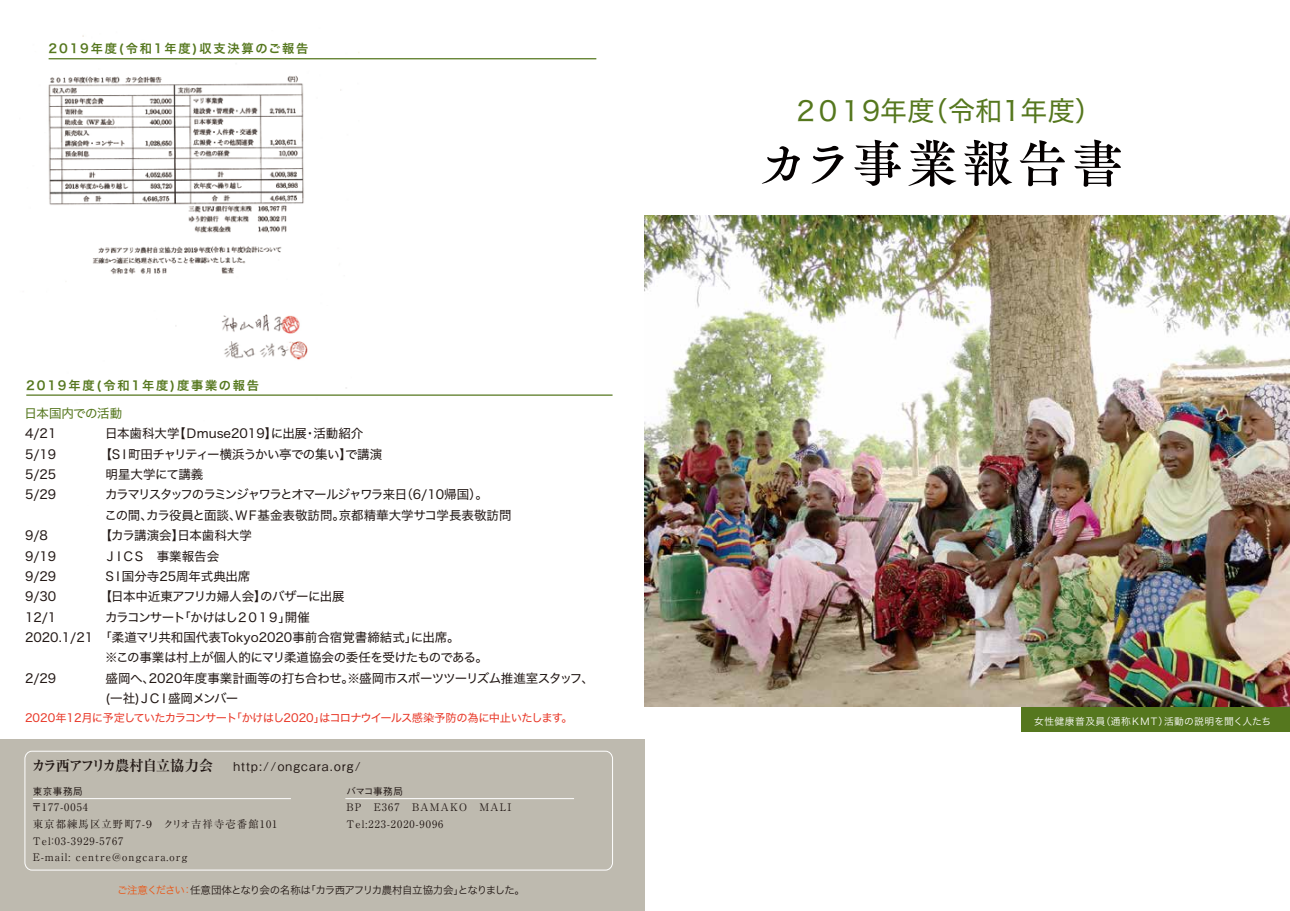
<style>
.page{position:relative;width:1290px;height:911px;background:#fff}
.page>*{position:absolute;margin:0;border:0;box-sizing:border-box;transform-origin:0 0}
.t1{font:50.88px "Tsuku A Old Min Pr 6 D";letter-spacing:.08em;color:#040000}
.t2{font:27.12px "Hiragino Sans W4";color:#55771e}
.t3{font:12.5px/20.4px "Hiragino Sans W4";letter-spacing:-.025em;color:#221815}
.t4{font:12.5px "Hiragino Sans W4";color:#221815}
.t5{font:12.5px/20.4px "Hiragino Sans W4";letter-spacing:-.075em;color:#221815}
.t6{font:12.5px "Hiragino Sans W4";letter-spacing:-.055em;color:#221815}
.t7{font:12.5px "Hiragino Sans W4";letter-spacing:-.105em;color:#221815}
.t8{font:12.5px "Hiragino Sans W4";letter-spacing:-.03em;color:#55771e}
.t9{font:12.25px "Hira Kaku Pro W6";letter-spacing:.15em;color:#55771e}
.t10{font:500 12.25px "Gothic BBB Pro";letter-spacing:.1em;color:#221815}
.t11{font:11.25px "Hiragino Sans W4";letter-spacing:-.06em;color:#e83828}
.t12{font:10.5px "Hira Kaku Pro W3";letter-spacing:-.065em;color:#221815}
.t13{font:10.38px/16.5px "Ryumin Pro";letter-spacing:.1em;color:#221815}
.t14{font:9.75px "Hira Kaku Pro W3";letter-spacing:.02em;color:#fff}
.t15{font:500 9.75px "Gothic BBB Pro";letter-spacing:.05em;color:#221815}
.s1{font-family:"Ryumin Pro";font-weight:700;font-size:14.62px}
.s2{font-size:9.75px}
.s3{color:#ea5514}
</style>
<div class="page">
<img style="left:48px;top:35px;width:311px;height:354px">
<div style="left:1021px;top:688px;width:269px;height:44px;background:#55771e"></div>
<div style="left:0;top:739px;width:645px;height:172px;background:#bebaaf"></div>
<div style="left:25px;top:751px;width:588px;height:119px;border:1px solid #fff;border-radius:7px"></div>
<hr style="left:33px;top:798px;width:258px;height:1px;background:#fff">
<hr style="left:345px;top:798px;width:229px;height:1px;background:#fff">
<hr style="left:49px;top:58px;width:547px;height:1px;background:#55771e">
<hr style="left:26px;top:394px;width:586px;height:2px;background:#55771e">
<img style="left:645px;top:215px;width:645px;height:492px">
<p class="t9" style="left:49px;top:37px;width:261px">2019年度(令和1年度)収支決算のご報告</p>
<p class="t9" style="left:26px;top:374px;width:234px">2019年度(令和1年度)度事業の報告</p>
<p class="t8" style="left:25px;top:402px;width:99px">日本国内での活動</p>
<p class="t3" style="left:25px;top:422px;width:33px">4/21</p>
<p class="t4" style="left:105px;top:422px;width:260px">日本歯科大学【Ｄmuse2019】に出展・活動紹介</p>
<p class="t3" style="left:25px;top:443px;width:33px">5/19</p>
<p class="t6" style="left:99px;top:443px;width:284px">【SⅠ町田チャリティー横浜うかい亭での集い】で講演</p>
<p class="t3" style="left:25px;top:463px;width:33px">5/25</p>
<p class="t4" style="left:106px;top:463px;width:99px">明星大学にて講義</p>
<p class="t3" style="left:25px;top:483px;width:33px">5/29</p>
<p class="t5" style="left:105px;top:483px;width:408px">カラマリスタッフのラミンジャワラとオマールジャワラ来日（6/10帰国）。<br>この間、カラ役員と面談、ＷＦ基金表敬訪問。京都精華大学サコ学長表敬訪問</p>
<p class="t3" style="left:25px;top:524px;width:24px">9/8</p>
<p class="t4" style="left:99px;top:524px;width:154px">【カラ講演会】日本歯科大学</p>
<p class="t3" style="left:25px;top:545px;width:33px">9/19</p>
<p class="t4" style="left:104px;top:544px;width:117px">ＪＩＣＳ　事業報告会</p>
<p class="t3" style="left:25px;top:565px;width:33px">9/29</p>
<p class="t3" style="left:106px;top:565px;width:146px">SⅠ国分寺25周年式典出席</p>
<p class="t3" style="left:25px;top:585px;width:33px">9/30</p>
<p class="t3" style="left:99px;top:585px;width:247px">【日本中近東アフリカ婦人会】のバザーに出展</p>
<p class="t3" style="left:25px;top:606px;width:33px">12/1</p>
<p class="t7" style="left:105px;top:606px;width:206px">カラコンサート「かけはし２０１９」開催</p>
<p class="t4" style="left:25px;top:626px;width:436px">2020.1/21 「柔道マリ共和国代表Tokyo2020事前合宿覚書締結式」に出席。</p>
<p class="t3" style="left:105px;top:646px;width:384px">※この事業は村上が個人的にマリ柔道協会の委任を受けたものである。</p>
<p class="t3" style="left:25px;top:667px;width:33px">2/29</p>
<p class="t3" style="left:106px;top:667px;width:484px">盛岡へ、2020年度事業計画等の打ち合わせ。※盛岡市スポーツツーリズム推進室スタッフ､(一社)ＪＣＩ盛岡メンバー</p>
<p class="t11" style="left:25px;top:708px;width:549px">2020年12月に予定していたカラコンサート「かけはし2020」はコロナウイールス感染予防の為に中止いたします。</p>
<p class="t10" style="left:31px;top:756px;width:331px"><span class="s1">カラ西アフリカ農村自立協力会</span><span class="s2">　　</span>http://ongcara.org/</p>
<p class="t15" style="left:33px;top:783px;width:51px">東京事務局</p>
<p class="t13" style="left:32px;top:798px;width:247px">〒177-0054<br>東京都練馬区立野町7-９　クリオ吉祥寺壱番館101<br>Tel：03-3929-5767<br>E-mail: centre@ongcara.org</p>
<p class="t15" style="left:346px;top:783px;width:58px">バマコ事務局</p>
<p class="t13" style="left:347px;top:798px;width:178px">BP　E367　BAMAKO　MALI　<br>Tel:223-2020-9096</p>
<p class="t12" style="left:117px;top:880px;width:409px"><span class="s3">ご注意ください：</span>任意団体となり会の名称は「カラ西アフリカ農村自立協力会」となりました。</p>
<h2 class="t2" style="left:792px;top:86px;width:311px">２０１9年度（令和1年度）</h2>
<h1 class="t1" style="left:758px;top:118px;width:366px">カラ事業報告書</h1>
<p class="t14" style="left:1034px;top:713px;width:239px">女性健康普及員（通称ＫＭＴ）活動の説明を聞く人たち</p>
</div>
